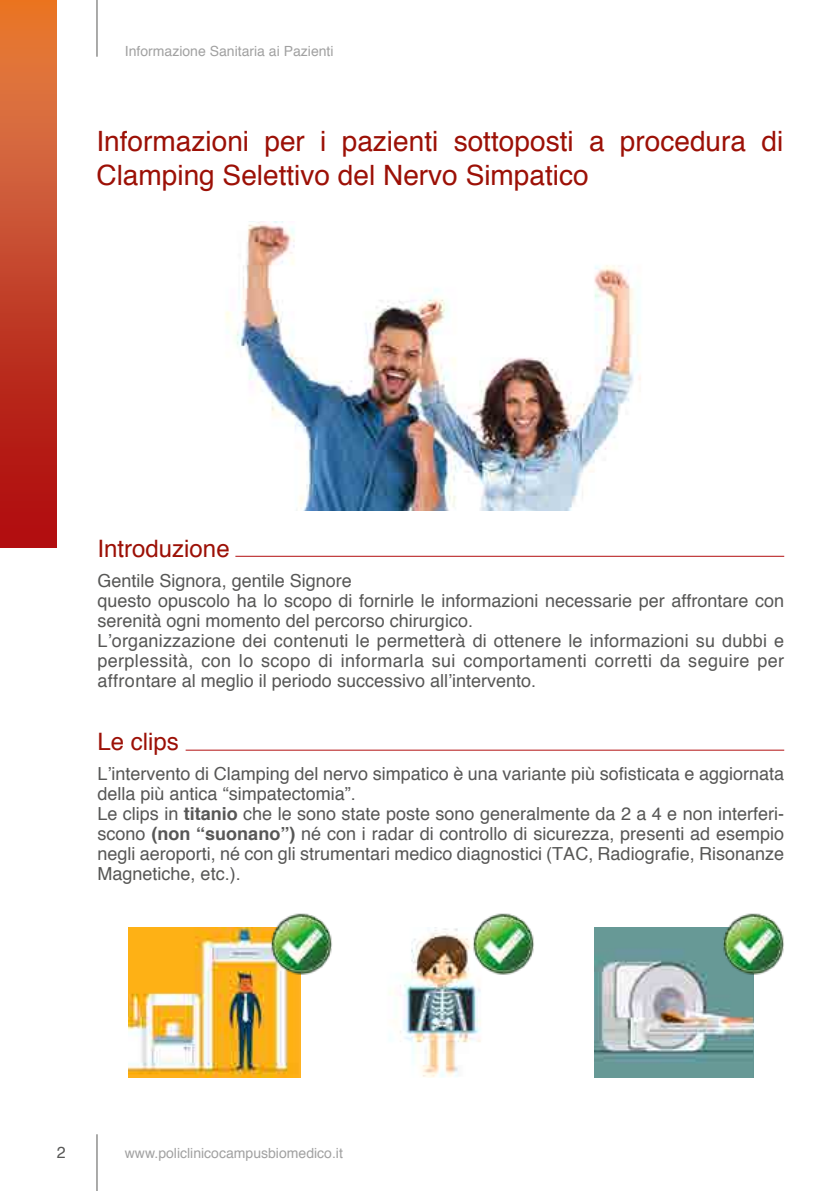
<style>
.page{position:relative;width:840px;height:1191px;background:#fff}
.page>*{position:absolute;margin:0;border:0;box-sizing:border-box;transform-origin:0 0}
.t1{font:28px/34px "Helvetica";color:#9c1006}
.t2{font:24px "Helvetica";color:#9c1006}
.t3{font:18px/20px "Helvetica";color:#575756}
.t4{font:16px "Helvetica";color:#575756}
.t5{font:14px "Helvetica";color:#a1a1a1}
.s1{font-weight:700}
</style>
<div class="page">
<svg style="left:0;top:0;width:57px;height:547px;background:#c74528"></svg>
<hr style="left:96px;top:0;width:1px;height:57px;background:#575756">
<hr style="left:96px;top:1134px;width:1px;height:57px;background:#575756">
<img style="left:225px;top:221px;width:416px;height:289px">
<hr style="left:235px;top:556px;width:548px;height:1px;background:#b20e10">
<hr style="left:185px;top:749px;width:598px;height:1px;background:#b20e10">
<img style="left:128px;top:927px;width:172px;height:150px">
<img style="left:594px;top:927px;width:159px;height:150px">
<img style="left:389px;top:927px;width:92px;height:150px">
<img style="left:266px;top:913px;width:66px;height:72px">
<img style="left:468px;top:913px;width:66px;height:72px">
<img style="left:718px;top:913px;width:66px;height:72px">
<p class="t5" style="left:125px;top:40px;width:210px">Informazione Sanitaria ai Pazienti</p>
<h1 class="t1" style="left:96px;top:125px;width:687px">Informazioni per i pazienti sottoposti a procedura di<br>Clamping Selettivo del Nervo Simpatico</h1>
<h2 class="t2" style="left:97px;top:530px;width:134px">Introduzione</h2>
<p class="t3" style="left:97px;top:571px;width:687px">Gentile Signora, gentile Signore<br>questo opuscolo ha lo scopo di fornirle le informazioni necessarie per affrontare con serenità ogni momento del percorso chirurgico.<br>L’organizzazione dei contenuti le permetterà di ottenere le informazioni su dubbi e perplessità, con lo scopo di informarla sui comportamenti corretti da seguire per affrontare al meglio il periodo successivo all’intervento.</p>
<h2 class="t2" style="left:97px;top:722px;width:83px">Le clips</h2>
<p class="t3" style="left:97px;top:764px;width:687px">L’intervento di Clamping del nervo simpatico è una variante più sofisticata e aggiornata della più antica “simpatectomia”.<br>Le clips in <span class="s1">titanio</span> che le sono state poste sono generalmente da 2 a 4 e non interferi&shy;scono <span class="s1">(non “suonano”)</span> né con i radar di controllo di sicurezza, presenti ad esempio negli aeroporti, né con gli strumentari medico diagnostici (TAC, Radiografie, Risonanze Magnetiche, etc.).</p>
<p class="t4" style="left:57px;top:1139px;width:10px">2</p>
<p class="t5" style="left:125px;top:1141px;width:219px">www.policlinicocampusbiomedico.it</p>
</div>
